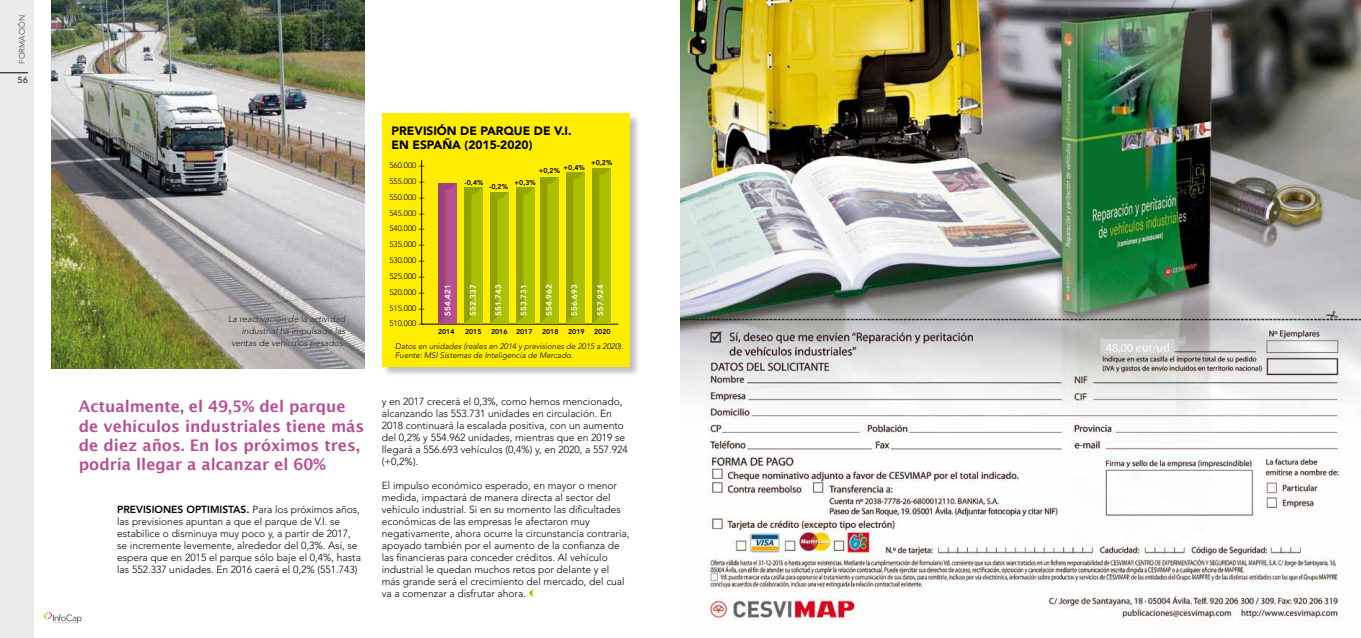
<style>
.page{position:relative;width:1361px;height:638px;background:#fff}
.page>*{position:absolute;margin:0;border:0;box-sizing:border-box;transform-origin:0 0}
.t1{font:600 16px/19.2px "Lucida Sans";color:#b84e94}
.t2{font:900 12px/14px "Avenir";color:#000}
.t3{font:300 10.2px/12px "Avenir";color:#000}
.t4{font:italic 300 9px/12px "Avenir";letter-spacing:-.01em;color:#000;text-align:right}
.t5{font:800 9px "Avenir";color:#58585a}
.t6{font:300 8px/15.8px "Avenir";color:#000;text-align:justify}
.t7{font:italic 300 8px/9px "Avenir";color:#000}
.t8{font:800 8px "Avenir";color:#fff}
.t9{font:8px "Avenir";color:#58585a}
.t10{font:800 7px "Avenir";color:#000}
.s1{font-weight:800}
.s2{font-weight:400}
</style>
<div class="page">
<div style="left:0;top:0;width:34px;height:638px;background:#ebebec"></div>
<svg style="left:0;top:73px;width:28px;height:1px"></svg>
<svg style="left:44px;top:612px;width:38px;height:12px"></svg>
<div style="left:382px;top:113px;width:258px;height:264px;background:#000;opacity:.25"></div>
<div style="left:382px;top:113px;width:247px;height:254px;background:#ffed00"></div>
<svg style="left:529px;top:589px;width:4px;height:8px"></svg>
<img style="left:51px;top:0;width:314px;height:369px">
<svg style="left:421px;top:160px;width:198px;height:165px"></svg>
<div style="left:437px;top:182px;width:21px;height:143px;background:#000;opacity:.75"></div>
<div style="left:463px;top:186px;width:21px;height:139px;background:#000;opacity:.75"></div>
<div style="left:489px;top:191px;width:21px;height:134px;background:#000;opacity:.75"></div>
<div style="left:515px;top:186px;width:21px;height:139px;background:#000;opacity:.75"></div>
<div style="left:539px;top:176px;width:21px;height:149px;background:#000;opacity:.75"></div>
<div style="left:565px;top:171px;width:21px;height:154px;background:#000;opacity:.75"></div>
<div style="left:591px;top:167px;width:21px;height:158px;background:#000;opacity:.75"></div>
<img style="left:680px;top:0;width:681px;height:621px">
<p class="t9" style="left:18px;top:64px;width:51px;rotate:-90deg">formaciÓn</p>
<p class="t5" style="left:17px;top:74px;width:12px">56</p>
<p class="t4" style="left:228px;top:313px;width:118px">La reactivación de la actividad industrial ha impulsado las ventas de vehículos pesados.</p>
<h1 class="t1" style="left:79px;top:397px;width:287px">Actualmente, el 49,5% del parque de vehículos industriales tiene más de diez años. En los próximos tres, podría llegar a alcanzar el 60%</h1>
<p class="t3" style="left:117px;top:503px;width:245px"><span class="s1">PREVISION ES OPTIMISTAS.</span> Para los próximos años, las previsiones apuntan a que el parque de V.I. se estabilice o disminuya muy poco y, a partir de 2017, se incremente levemente, alrededor del 0,3%. Así, se espera que en 2015 el parque sólo baje el 0,4%, hasta las 552.337 unidades. En 2016 caerá el 0,2% (551.743)</p>
<p class="t2" style="left:392px;top:123px;width:106px">PREVISIÓN DE PARQU</p>
<p class="t2" style="left:392px;top:123px;width:182px;text-indent:131px">E DE V.I.<br>EN ESPAÑA (2015-2020)</p>
<p class="t6" style="left:389px;top:158px;width:37px">560.000 <span class="s2">--- </span>555.000 <span class="s2">--- </span>550.000 <span class="s2">--- </span>545.000 <span class="s2">--- </span>540.000 <span class="s2">--- </span>535.000 <span class="s2">--- </span>530.000 <span class="s2">--- </span>525.000 <span class="s2">--- </span>520.000 <span class="s2">--- </span>515.000 <span class="s2">--- </span>510.000 <span class="s2">---</span></p>
<p class="t10" style="left:591px;top:158px;width:23px">+0,2%</p>
<p class="t10" style="left:563px;top:163px;width:23px">+0,4%</p>
<p class="t10" style="left:539px;top:167px;width:23px">+0,2%</p>
<p class="t10" style="left:464px;top:178px;width:20px">-0,4%</p>
<p class="t10" style="left:514px;top:178px;width:23px">+0,3%</p>
<p class="t10" style="left:489px;top:182px;width:20px">-0,2%</p>
<p class="t8" style="left:443px;top:315px;width:32px;rotate:-90deg">554.421</p>
<p class="t8" style="left:468px;top:315px;width:32px;rotate:-90deg">552.337</p>
<p class="t8" style="left:494px;top:315px;width:32px;rotate:-90deg">551.743</p>
<p class="t8" style="left:519px;top:315px;width:32px;rotate:-90deg">553.731</p>
<p class="t8" style="left:544px;top:315px;width:32px;rotate:-90deg">554.962</p>
<p class="t8" style="left:570px;top:315px;width:32px;rotate:-90deg">556.693</p>
<p class="t8" style="left:596px;top:315px;width:32px;rotate:-90deg">557.924</p>
<p class="t10" style="left:438px;top:328px;width:18px">2014</p>
<p class="t10" style="left:465px;top:328px;width:18px">2015</p>
<p class="t10" style="left:491px;top:328px;width:43px">2016 2017</p>
<p class="t10" style="left:542px;top:328px;width:18px">2018</p>
<p class="t10" style="left:568px;top:328px;width:18px">2019</p>
<p class="t10" style="left:594px;top:328px;width:18px">2020</p>
<p class="t7" style="left:395px;top:342px;width:230px">Datos en unidades (reales en 2014 y previsiones de 2015 a 2020).<br>Fuente: MSI Sistemas de Inteligencia de Mercado.</p>
<p class="t3" style="left:382px;top:395px;width:247px">y en 2017 crecerá el 0,3%, como hemos mencionado, alcanzando las 553.731 unidades en circulación. En 2018 continuará la escalada positiva, con un aumento del 0,2% y 554.962 unidades, mientras que en 2019 se llegará a 556.693 vehículos (0,4%) y, en 2020, a 557.924 (+0,2%).</p>
<p class="t3" style="left:382px;top:479px;width:249px">El impulso económico esperado, en mayor o menor medida, impactará de manera directa al sector del vehículo industrial. Si en su momento las dificultades económicas de las empresas le afectaron muy negativamente, ahora ocurre la circunstancia contraria, apoyado también por el aumento de la confianza de las financieras para conceder créditos. Al vehículo industrial le quedan muchos retos por delante y el más grande será el crecimiento del mercado, del cual va a comenzar a disfrutar ahora.</p>
</div>
